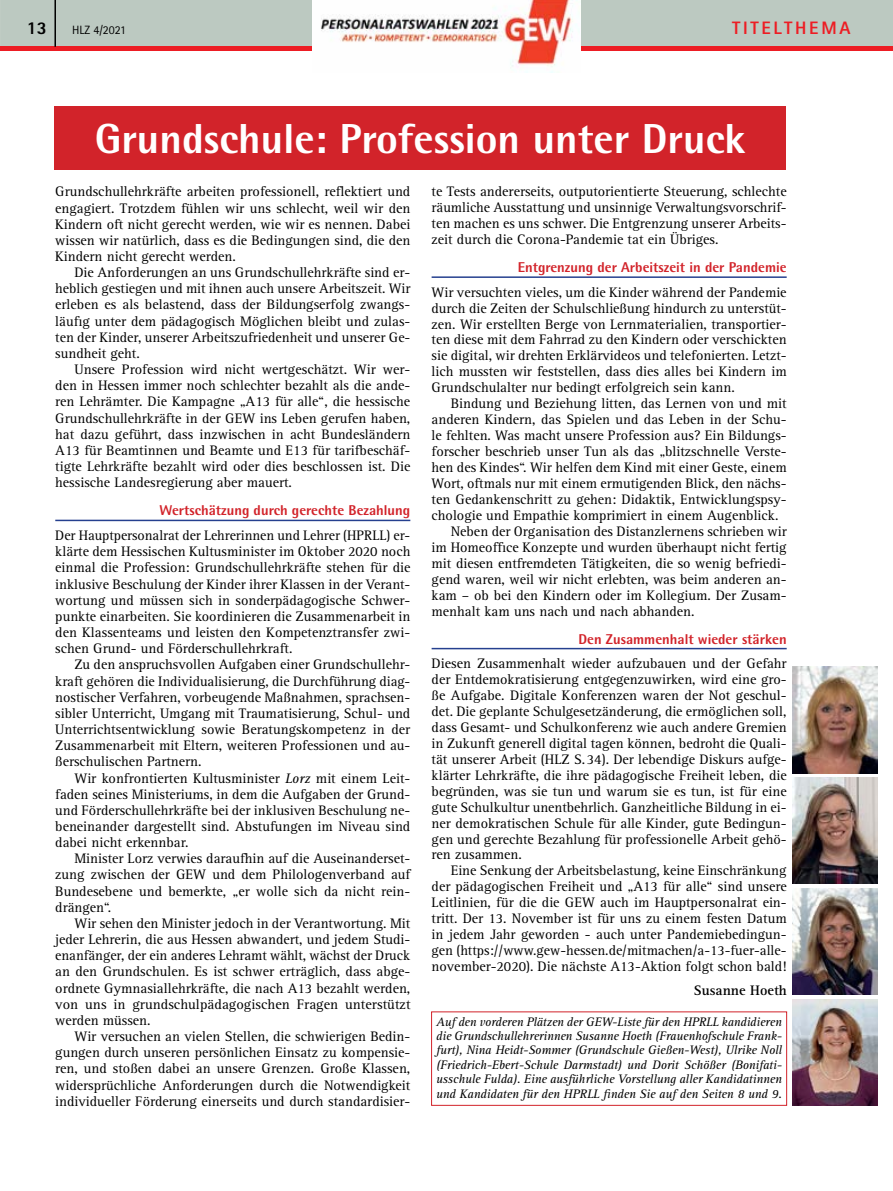
<style>
.page{position:relative;width:893px;height:1191px;background:#fff}
.page>*{position:absolute;margin:0;border:0;box-sizing:border-box;transform-origin:0 0}
.t1{font:800 42px "Rotis Semi Sans Std";color:#fff}
.t2{font:800 18px "Rotis Sans Serif Std";letter-spacing:.15em;color:#ed1d24}
.t3{font:800 18px "Rotis Sans Serif Std";color:#000}
.t4{font:14.25px/16.2px "Rotis Serif Std";color:#000;text-align:justify}
.t5{font:800 14.25px "Rotis Semi Sans Std";color:#d2232a}
.t6{font:700 14.25px "Rotis Serif Std";color:#000}
.t7{font:italic 12.75px/14.4px "Rotis Serif Std";letter-spacing:-.01em;color:#000;text-align:justify}
.t8{font:12px "Rotis Sans Serif Std";color:#000}
.s1{font-style:italic}
</style>
<div class="page">
<div style="left:0;top:0;width:893px;height:47px;background:#bcc9c1"></div>
<hr style="left:0;top:47px;width:893px;height:4px;background:#ed1d24">
<hr style="left:54px;top:0;width:2px;height:47px;background:#000">
<img style="left:313px;top:0;width:267px;height:72px">
<div style="left:54px;top:106px;width:732px;height:64px;background:#d2232a"></div>
<img style="left:793px;top:999px;width:85px;height:106px">
<img style="left:793px;top:888px;width:85px;height:106px">
<img style="left:793px;top:777px;width:85px;height:107px">
<img style="left:793px;top:666px;width:85px;height:107px">
<hr style="left:55px;top:519px;width:355px;height:2px;background:#25408f">
<hr style="left:432px;top:276px;width:355px;height:2px;background:#25408f">
<hr style="left:432px;top:648px;width:355px;height:1px;background:#25408f">
<p class="t3" style="left:27px;top:16px;width:22px">13</p>
<p class="t8" style="left:72px;top:23px;width:55px">HLZ 4/2021</p>
<p class="t2" style="left:732px;top:16px;width:120px">TITELTHEMA</p>
<h1 class="t1" style="left:95px;top:112px;width:652px">Grundschule: Profession unter Druck</h1>
<p class="t4" style="left:55px;top:184px;width:357px">Grundschullehrkräfte arbeiten professionell, reflektiert und engagiert. Trotzdem fühlen wir uns schlecht, weil wir den Kindern oft nicht gerecht werden, wie wir es nennen. Dabei wissen wir natürlich, dass es die Bedingungen sind, die den Kindern nicht gerecht werden.</p>
<p class="t4" style="left:55px;top:265px;width:357px;text-indent:19px">Die Anforderungen an uns Grundschullehrkräfte sind er&shy;heblich gestiegen und mit ihnen auch unsere Arbeitszeit. Wir erleben es als belastend, dass der Bildungserfolg zwangs&shy;läufig unter dem pädagogisch Möglichen bleibt und zulas&shy;ten der Kinder, unserer Arbeitszufriedenheit und unserer Ge&shy;sundheit geht.</p>
<p class="t4" style="left:55px;top:362px;width:357px;text-indent:19px">Unsere Profession wird nicht wertgeschätzt. Wir wer&shy;den in Hessen immer noch schlechter bezahlt als die ande&shy;ren Lehrämter. Die Kampagne „A13 für alle“, die hessische Grundschullehrkräfte in der GEW ins Leben gerufen haben, hat dazu geführt, dass inzwischen in acht Bundesländern A13 für Beamtinnen und Beamte und E13 für tarifbeschäf&shy;tigte Lehrkräfte bezahlt wird oder dies beschlossen ist. Die hessische Landesregierung aber mauert.</p>
<p class="t5" style="left:159px;top:501px;width:253px">Wertschätzung durch gerechte Bezahlung</p>
<p class="t4" style="left:55px;top:527px;width:357px">Der Hauptpersonalrat der Lehrerinnen und Lehrer (HPRLL) er&shy;klärte dem Hessischen Kultusminister im Oktober 2020 noch einmal die Profession: Grundschullehrkräfte stehen für die inklusive Beschulung der Kinder ihrer Klassen in der Verant&shy;wortung und müssen sich in sonderpädagogische Schwer&shy;punkte einarbeiten. Sie koordinieren die Zusammenarbeit in den Klassenteams und leisten den Kompetenztransfer zwi&shy;schen Grund- und Förderschullehrkraft.</p>
<p class="t4" style="left:55px;top:657px;width:357px;text-indent:19px">Zu den anspruchsvollen Aufgaben einer Grundschullehr&shy;kraft gehören die Individualisierung, die Durchführung diag&shy;nostischer Verfahren, vorbeugende Maßnahmen, sprachsen&shy;sibler Unterricht, Umgang mit Traumatisierung, Schul- und Unterrichtsentwicklung sowie Beratungskompetenz in der Zusammenarbeit mit Eltern, weiteren Professionen und au&shy;ßerschulischen Partnern.</p>
<p class="t4" style="left:55px;top:770px;width:357px;text-indent:19px">Wir konfrontierten Kultusminister <span class="s1">Lorz</span> mit einem Leit&shy;faden seines Ministeriums, in dem die Aufgaben der Grund&shy;und Förderschullehrkräfte bei der inklusiven Beschulung ne&shy;beneinander dargestellt sind. Abstufungen im Niveau sind dabei nicht erkennbar.</p>
<p class="t4" style="left:55px;top:851px;width:357px;text-indent:19px">Minister Lorz verwies daraufhin auf die Auseinanderset&shy;zung zwischen der GEW und dem Philologenverband auf Bundesebene und bemerkte, „er wolle sich da nicht rein&shy;drängen“.</p>
<p class="t4" style="left:55px;top:915px;width:357px;text-indent:19px">Wir sehen den Minister jedoch in der Verantwortung. Mit jeder Lehrerin, die aus Hessen abwandert, und jedem Studi&shy;enanfänger, der ein anderes Lehramt wählt, wächst der Druck an den Grundschulen. Es ist schwer erträglich, dass abge&shy;ordnete Gymnasiallehrkräfte, die nach A13 bezahlt werden, von uns in grundschulpädagogischen Fragen unterstützt werden müssen.</p>
<p class="t4" style="left:55px;top:1028px;width:357px;text-indent:19px">Wir versuchen an vielen Stellen, die schwierigen Bedin&shy;gungen durch unseren persönlichen Einsatz zu kompensie&shy;ren, und stoßen dabei an unsere Grenzen. Große Klassen, widersprüchliche Anforderungen durch die Notwendigkeit individueller Förderung einerseits und durch standardisier-</p>
<p class="t4" style="left:432px;top:184px;width:357px">te Tests andererseits, outputorientierte Steuerung, schlechte räumliche Ausstattung und unsinnige Verwaltungsvorschrif&shy;ten machen es uns schwer. Die Entgrenzung unserer Arbeits&shy;zeit durch die Corona-Pandemie tat ein Übriges.</p>
<p class="t5" style="left:518px;top:258px;width:271px">Entgrenzung der Arbeitszeit in der Pandemie</p>
<p class="t4" style="left:432px;top:284px;width:357px">Wir versuchten vieles, um die Kinder während der Pandemie durch die Zeiten der Schulschließung hindurch zu unterstüt&shy;zen. Wir erstellten Berge von Lernmaterialien, transportier&shy;ten diese mit dem Fahrrad zu den Kindern oder verschickten sie digital, wir drehten Erklärvideos und telefonierten. Letzt&shy;lich mussten wir feststellen, dass dies alles bei Kindern im Grundschulalter nur bedingt erfolgreich sein kann.</p>
<p class="t4" style="left:451px;top:396px;width:337px">Bindung und Beziehung litten, das Lernen von und mit</p>
<p class="t4" style="left:432px;top:412px;width:357px">anderen Kindern, das Spielen und das Leben in der Schu-</p>
<p class="t4" style="left:432px;top:428px;width:357px">le fehlten. Was macht unsere Profession aus? Ein Bildungs-</p>
<p class="t4" style="left:432px;top:444px;width:357px">forscher beschrieb unser Tun als das „blitzschnelle Verste-</p>
<p class="t4" style="left:432px;top:460px;width:357px">hen des Kindes“. Wir helfen dem Kind mit einer Geste, einem</p>
<p class="t4" style="left:432px;top:475px;width:357px">Wort, oftmals nur mit einem ermutigenden Blick, den nächs-</p>
<p class="t4" style="left:432px;top:491px;width:357px">ten Gedankenschritt zu gehen: Didaktik, Entwicklungspsy-</p>
<p class="t4" style="left:432px;top:507px;width:348px">chologie und Empathie komprimiert in einem Augenblick.</p>
<p class="t4" style="left:451px;top:523px;width:337px">Neben der Organisation des Distanzlernens schrieben wir</p>
<p class="t4" style="left:432px;top:539px;width:357px">im Homeoffice Konzepte und wurden überhaupt nicht fertig</p>
<p class="t4" style="left:432px;top:555px;width:357px">mit diesen entfremdeten Tätigkeiten, die so wenig befriedi-</p>
<p class="t4" style="left:432px;top:571px;width:357px">gend waren, weil wir nicht erlebten, was beim anderen an-</p>
<p class="t4" style="left:432px;top:587px;width:357px">kam – ob bei den Kindern oder im Kollegium. Der Zusam-</p>
<p class="t4" style="left:432px;top:603px;width:264px">menhalt kam uns nach und nach abhanden.</p>
<p class="t5" style="left:578px;top:629px;width:210px">Den Zusammenhalt wieder stärken</p>
<p class="t4" style="left:432px;top:656px;width:357px">Diesen Zusammenhalt wieder aufzubauen und der Gefahr der Entdemokratisierung entgegenzuwirken, wird eine gro&shy;ße Aufgabe. Digitale Konferenzen waren der Not geschul&shy;det. Die geplante Schulgesetzänderung, die ermöglichen soll, dass Gesamt- und Schulkonferenz wie auch andere Gremien in Zukunft generell digital tagen können, bedroht die Quali&shy;tät unserer Arbeit (HLZ S.34). Der lebendige Diskurs aufge&shy;klärter Lehrkräfte, die ihre pädagogische Freiheit leben, die begründen, was sie tun und warum sie es tun, ist für eine gute Schulkultur unentbehrlich. Ganzheitliche Bildung in ei&shy;ner demokratischen Schule für alle Kinder, gute Bedingun&shy;gen und gerechte Bezahlung für professionelle Arbeit gehö&shy;ren zusammen.</p>
<p class="t4" style="left:432px;top:863px;width:357px;text-indent:19px">Eine Senkung der Arbeitsbelastung, keine Einschränkung der pädagogischen Freiheit und „A13 für alle“ sind unsere Leitlinien, für die die GEW auch im Hauptpersonalrat ein&shy;tritt. Der 13. November ist für uns zu einem festen Datum in jedem Jahr geworden - auch unter Pandemiebedingun&shy;gen (https://www.gew-hessen.de/mitmachen/a-13-fuer-alle&shy;november-2020). Die nächste A13-Aktion folgt schon bald!</p>
<p class="t6" style="left:694px;top:981px;width:94px">Susanne Hoeth</p>
<p class="t7" style="left:436px;top:1014px;width:347px">Auf den vorderen Plätzen der GEW-Liste für den HPRLL kandidieren die Grundschullehrerinnen Susanne Hoeth (Frauenhofschule Frank&shy;furt), Nina Heidt-Sommer (Grundschule Gießen-West), Ulrike Noll (Friedrich-Ebert-Schule Darmstadt) und Dorit Schößer (Bonifati&shy;usschule Fulda). Eine ausführliche Vorstellung aller Kandidatinnen und Kandidaten für den HPRLL finden Sie auf den Seiten 8 und 9.</p>
</div>
